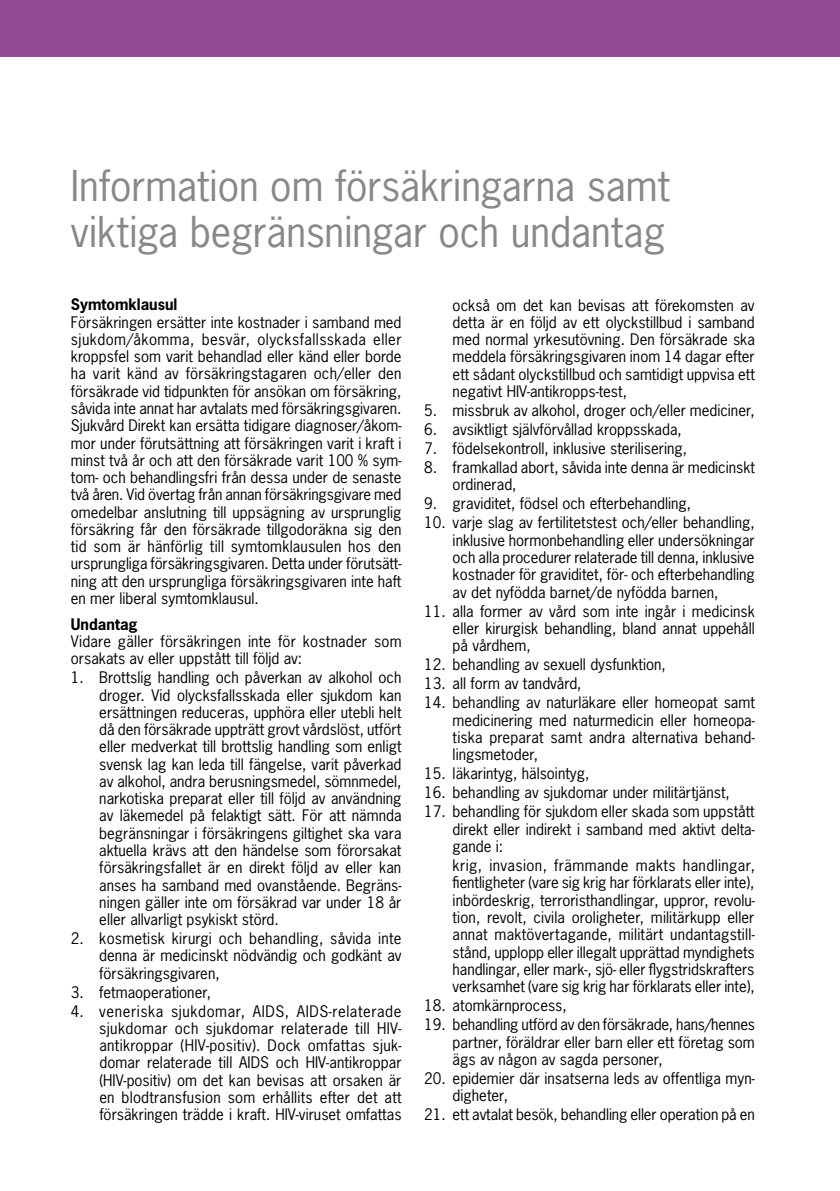
<style>
.page{position:relative;width:840px;height:1191px;background:#fff}
.page>*{position:absolute;margin:0;border:0;box-sizing:border-box;transform-origin:0 0}
.t1{font:40px/46px "News Gothic Std";color:#87888a}
.t2{font:15px/17.2px "News Gothic Std";color:#000;text-align:justify}
.t3{font:700 15px "News Gothic Std";color:#000}
</style>
<div class="page">
<div style="left:0;top:0;width:839px;height:57px;background:#934c94"></div>
<h1 class="t1" style="left:71px;top:163px;width:600px">Information om försäkringarna samt viktiga begränsningar och undantag</h1>
<p class="t3" style="left:71px;top:295px;width:108px">Symtomklausul</p>
<p class="t2" style="left:71px;top:313px;width:332px">Försäkringen ersätter inte kostnader i samband med sjukdom/åkomma, besvär, olycksfallsskada eller kroppsfel som varit behandlad eller känd eller borde ha varit känd av försäkringstagaren och/eller den försäkrade vid tidpunkten för ansökan om försäkring, såvida inte annat har avtalats med försäkringsgivaren.<br>Sjukvård Direkt kan ersätta tidigare diagnoser/åkom&shy;mor under förutsättning att försäkringen varit i kraft i minst två år och att den försäkrade varit 100 % sym&shy;tom- och behandlingsfri från dessa under de senaste två åren. Vid övertag från annan försäkringsgivare med omedelbar anslutning till uppsägning av ursprunglig försäkring får den försäkrade tillgodoräkna sig den tid som är hänförlig till symtomklausulen hos den ursprungliga försäkringsgivaren. Detta under förutsätt&shy;ning att den ursprungliga försäkringsgivaren inte haft en mer liberal symtomklausul.</p>
<p class="t3" style="left:71px;top:614px;width:68px">Undantag</p>
<p class="t2" style="left:71px;top:632px;width:332px">Vidare gäller försäkringen inte för kostnader som orsakats av eller uppstått till följd av:</p>
<p class="t2" style="left:99px;top:669px;width:303px;text-indent:-28px">1. Brottslig handling och påverkan av alkohol och droger. Vid olycksfallsskada eller sjukdom kan ersättningen reduceras, upphöra eller utebli helt då den försäkrade uppträtt grovt vårdslöst, utfört eller medverkat till brottslig handling som enligt svensk lag kan leda till fängelse, varit påverkad av alkohol, andra berusningsmedel, sömnmedel, narkotiska preparat eller till följd av användning av läkemedel på felaktigt sätt. För att nämnda begränsningar i försäkringens giltighet ska vara aktuella krävs att den händelse som förorsakat försäkringsfallet är en direkt följd av eller kan anses ha samband med ovanstående. Begräns&shy;ningen gäller inte om försäkrad var under 18 år eller allvarligt psykiskt störd.</p>
<p class="t2" style="left:99px;top:929px;width:303px;text-indent:-28px">2. kosmetisk kirurgi och behandling, såvida inte denna är medicinskt nödvändig och godkänt av försäkringsgivaren,</p>
<p class="t2" style="left:71px;top:983px;width:142px">3. fetmaoperationer,</p>
<p class="t2" style="left:99px;top:1002px;width:304px;text-indent:-28px">4. veneriska sjukdomar, AIDS, AIDS-relaterade sjukdomar och sjukdomar relaterade till HIV&shy;antikroppar (HIV-positiv). Dock omfattas sjuk&shy;domar relaterade till AIDS och HIV-antikroppar (HIV-positiv) om det kan bevisas att orsaken är en blodtransfusion som erhållits efter det att försäkringen trädde i kraft. HIV-viruset omfattas</p>
<p class="t2" style="left:452px;top:296px;width:303px">också om det kan bevisas att förekomsten av detta är en följd av ett olyckstillbud i samband med normal yrkesutövning. Den försäkrade ska meddela försäkringsgivaren inom 14 dagar efter ett sådant olyckstillbud och samtidigt uppvisa ett negativt HIV-antikropps-test,</p>
<p class="t2" style="left:424px;top:402px;width:332px">5. missbruk av alkohol, droger och/eller mediciner,</p>
<p class="t2" style="left:424px;top:421px;width:259px">6. avsiktligt självförvållad kroppsskada,</p>
<p class="t2" style="left:424px;top:440px;width:264px">7. födelsekontroll, inklusive sterilisering,</p>
<p class="t2" style="left:452px;top:458px;width:304px;text-indent:-28px">8. framkallad abort, såvida inte denna är medicinskt ordinerad,</p>
<p class="t2" style="left:424px;top:495px;width:268px">9. graviditet, födsel och efterbehandling,</p>
<p class="t2" style="left:452px;top:514px;width:303px;text-indent:-28px">10. varje slag av fertilitetstest och/eller behandling, inklusive hormonbehandling eller undersökningar och alla procedurer relaterade till denna, inklusive kostnader för graviditet, för- och efterbehandling av det nyfödda barnet/de nyfödda barnen,</p>
<p class="t2" style="left:452px;top:602px;width:303px;text-indent:-28px">11. alla former av vård som inte ingår i medicinsk eller kirurgisk behandling, bland annat uppehåll på vårdhem,</p>
<p class="t2" style="left:424px;top:656px;width:243px">12. behandling av sexuell dysfunktion,</p>
<p class="t2" style="left:424px;top:675px;width:159px">13. all form av tandvård,</p>
<p class="t2" style="left:452px;top:694px;width:303px;text-indent:-28px">14. behandling av naturläkare eller homeopat samt medicinering med naturmedicin eller homeopa&shy;tiska preparat samt andra alternativa behand&shy;lingsmetoder,</p>
<p class="t2" style="left:424px;top:765px;width:166px">15. läkarintyg, hälsointyg,</p>
<p class="t2" style="left:424px;top:784px;width:307px">16. behandling av sjukdomar under militärtjänst,</p>
<p class="t2" style="left:452px;top:803px;width:303px;text-indent:-28px">17. behandling för sjukdom eller skada som uppstått direkt eller indirekt i samband med aktivt delta&shy;gande i:</p>
<p class="t2" style="left:452px;top:856px;width:303px">krig, invasion, främmande makts handlingar, fientligheter (vare sig krig har förklarats eller inte), inbördeskrig, terroristhandlingar, uppror, revolu&shy;tion, revolt, civila oroligheter, militärkupp eller annat maktövertagande, militärt undantagstill&shy;stånd, upplopp eller illegalt upprättad myndighets handlingar, eller mark-, sjö- eller flygstridskrafters verksamhet (vare sig krig har förklarats eller inte),</p>
<p class="t2" style="left:424px;top:997px;width:144px">18. atomkärnprocess,</p>
<p class="t2" style="left:452px;top:1015px;width:304px;text-indent:-28px">19. behandling utförd av den försäkrade, hans/hennes partner, föräldrar eller barn eller ett företag som ägs av någon av sagda personer,</p>
<p class="t2" style="left:452px;top:1069px;width:303px;text-indent:-28px">20. epidemier där insatserna leds av offentliga myn&shy;digheter,</p>
<p class="t2" style="left:424px;top:1105px;width:332px">21. ett avtalat besök, behandling eller operation på en</p>
</div>
